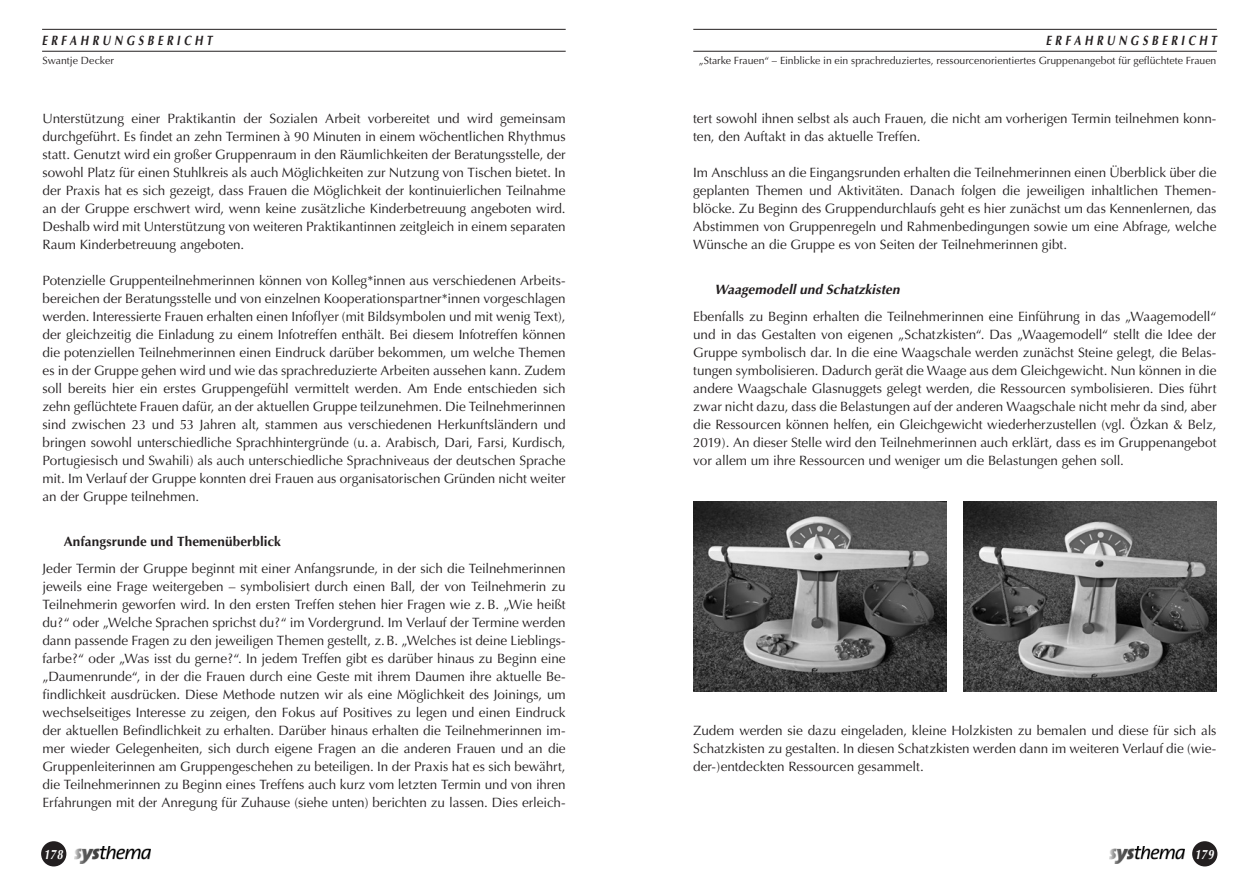
<style>
.page{position:relative;width:1259px;height:893px;background:#fff}
.page>*{position:absolute;margin:0;border:0;box-sizing:border-box;transform-origin:0 0}
.t1{font:13.5px/18px "Optima";letter-spacing:-.005em;color:#231f20;text-align:justify}
.t2{font:italic 700 13.5px "Optima";letter-spacing:.335em;color:#231f20;scale:.8 1}
.t3{font:700 13.5px "Optima";letter-spacing:.01em;color:#231f20}
.t4{font:italic 700 13.5px "Optima";letter-spacing:.005em;color:#231f20}
.t5{font:italic 700 13.5px "Optima";letter-spacing:.05em;color:#fff;scale:.8 1}
.t6{font:10.5px "Optima";color:#231f20}
</style>
<div class="page">
<hr style="left:42px;top:29px;width:524px;height:1px;background:#231f20">
<hr style="left:42px;top:51px;width:524px;height:1px;background:#231f20">
<hr style="left:693px;top:29px;width:523px;height:1px;background:#231f20">
<hr style="left:693px;top:51px;width:523px;height:1px;background:#231f20">
<img style="left:74px;top:846px;width:76px;height:18px">
<div style="left:41px;top:841px;width:25px;height:25px;background:#231f20;border-radius:50%"></div>
<img style="left:1109px;top:846px;width:76px;height:18px">
<div style="left:1192px;top:841px;width:25px;height:25px;background:#231f20;border-radius:50%"></div>
<img style="left:693px;top:502px;width:253px;height:190px">
<img style="left:963px;top:502px;width:253px;height:190px">
<p class="t2" style="left:42px;top:33px;width:215px">ERFAHRUNGSBERICHT</p>
<p class="t2" style="left:1046px;top:33px;width:215px">ERFAHRUNGSBERICHT</p>
<p class="t6" style="left:43px;top:55px;width:73px">Swantje Decker</p>
<p class="t6" style="left:699px;top:55px;width:519px">„Starke Frauen“ – Einblicke in ein sprachreduziertes, ressourcenorientiertes Gruppenangebot für geflüchtete Frauen</p>
<p class="t1" style="left:43px;top:110px;width:525px">Unterstützung einer Praktikantin der Sozialen Arbeit vorbereitet und wird gemeinsam durchgeführt. Es findet an zehn Terminen à 90 Minuten in einem wöchentlichen Rhythmus statt. Genutzt wird ein großer Gruppenraum in den Räumlichkeiten der Beratungsstelle, der sowohl Platz für einen Stuhlkreis als auch Möglichkeiten zur Nutzung von Tischen bietet. In der Praxis hat es sich gezeigt, dass Frauen die Möglichkeit der kontinuierlichen Teilnahme an der Gruppe erschwert wird, wenn keine zusätzliche Kinderbetreuung angeboten wird.<br>Deshalb wird mit Unterstützung von weiteren Praktikantinnen zeitgleich in einem separaten Raum Kinderbetreuung angeboten.</p>
<p class="t1" style="left:43px;top:272px;width:525px">Potenzielle Gruppenteilnehmerinnen können von Kolleg*innen aus verschiedenen Arbeits&shy;bereichen der Beratungsstelle und von einzelnen Kooperationspartner*innen vorgeschlagen werden. Interessierte Frauen erhalten einen Infoflyer (mit Bildsymbolen und mit wenig Text), der gleichzeitig die Einladung zu einem Infotreffen enthält. Bei diesem Infotreffen können die potenziellen Teilnehmerinnen einen Eindruck darüber bekommen, um welche Themen es in der Gruppe gehen wird und wie das sprachreduzierte Arbeiten aussehen kann. Zudem soll bereits hier ein erstes Gruppengefühl vermittelt werden. Am Ende entschieden sich zehn geflüchtete Frauen dafür, an der aktuellen Gruppe teilzunehmen. Die Teilnehmerinnen sind zwischen 23 und 53 Jahren alt, stammen aus verschiedenen Herkunftsländern und bringen sowohl unterschiedliche Sprachhintergründe (u. a. Arabisch, Dari, Farsi, Kurdisch, Portugiesisch und Swahili) als auch unterschiedliche Sprachniveaus der deutschen Sprache mit. Im Verlauf der Gruppe konnten drei Frauen aus organisatorischen Gründen nicht weiter an der Gruppe teilnehmen.</p>
<p class="t3" style="left:64px;top:534px;width:219px">Anfangsrunde und Themenüberblick</p>
<p class="t1" style="left:43px;top:560px;width:525px">Jeder Termin der Gruppe beginnt mit einer Anfangsrunde, in der sich die Teilnehmerinnen jeweils eine Frage weitergeben – symbolisiert durch einen Ball, der von Teilnehmerin zu Teilnehmerin geworfen wird. In den ersten Treffen stehen hier Fragen wie z. B. „Wie heißt du?“ oder „Welche Sprachen sprichst du?“ im Vordergrund. Im Verlauf der Termine werden dann passende Fragen zu den jeweiligen Themen gestellt, z.B. „Welches ist deine Lieblings&shy;farbe?“ oder „Was isst du gerne?“. In jedem Treffen gibt es darüber hinaus zu Beginn eine „Daumenrunde“, in der die Frauen durch eine Geste mit ihrem Daumen ihre aktuelle Be&shy;findlichkeit ausdrücken. Diese Methode nutzen wir als eine Möglichkeit des Joinings, um wechselseitiges Interesse zu zeigen, den Fokus auf Positives zu legen und einen Eindruck der aktuellen Befindlichkeit zu erhalten. Darüber hinaus erhalten die Teilnehmerinnen im&shy;mer wieder Gelegenheiten, sich durch eigene Fragen an die anderen Frauen und an die Gruppenleiterinnen am Gruppengeschehen zu beteiligen. In der Praxis hat es sich bewährt, die Teilnehmerinnen zu Beginn eines Treffens auch kurz vom letzten Termin und von ihren Erfahrungen mit der Anregung für Zuhause (siehe unten) berichten zu lassen. Dies erleich-</p>
<p class="t1" style="left:693px;top:110px;width:524px">tert sowohl ihnen selbst als auch Frauen, die nicht am vorherigen Termin teilnehmen konn&shy;ten, den Auftakt in das aktuelle Treffen.</p>
<p class="t1" style="left:693px;top:164px;width:525px">Im Anschluss an die Eingangsrunden erhalten die Teilnehmerinnen einen Überblick über die geplanten Themen und Aktivitäten. Danach folgen die jeweiligen inhaltlichen Themen&shy;blöcke. Zu Beginn des Gruppendurchlaufs geht es hier zunächst um das Kennenlernen, das Abstimmen von Gruppenregeln und Rahmenbedingungen sowie um eine Abfrage, welche Wünsche an die Gruppe es von Seiten der Teilnehmerinnen gibt.</p>
<p class="t4" style="left:714px;top:282px;width:186px">Waagemodell und Schatzkisten</p>
<p class="t1" style="left:693px;top:308px;width:525px">Ebenfalls zu Beginn erhalten die Teilnehmerinnen eine Einführung in das „Waagemodell“ und in das Gestalten von eigenen „Schatzkisten“. Das „Waagemodell“ stellt die Idee der Gruppe symbolisch dar. In die eine Waagschale werden zunächst Steine gelegt, die Belas&shy;tungen symbolisieren. Dadurch gerät die Waage aus dem Gleichgewicht. Nun können in die andere Waagschale Glasnuggets gelegt werden, die Ressourcen symbolisieren. Dies führt zwar nicht dazu, dass die Belastungen auf der anderen Waagschale nicht mehr da sind, aber die Ressourcen können helfen, ein Gleichgewicht wiederherzustellen (vgl. Özkan &amp; Belz, 2019). An dieser Stelle wird den Teilnehmerinnen auch erklärt, dass es im Gruppenangebot vor allem um ihre Ressourcen und weniger um die Belastungen gehen soll.</p>
<p class="t1" style="left:693px;top:722px;width:525px">Zudem werden sie dazu eingeladen, kleine Holzkisten zu bemalen und diese für sich als Schatzkisten zu gestalten. In diesen Schatzkisten werden dann im weiteren Verlauf die (wie&shy;der-)entdeckten Ressourcen gesammelt.</p>
<p class="t5" style="left:44px;top:846px;width:25px">178</p>
<p class="t5" style="left:1194px;top:846px;width:25px">179</p>
</div>
